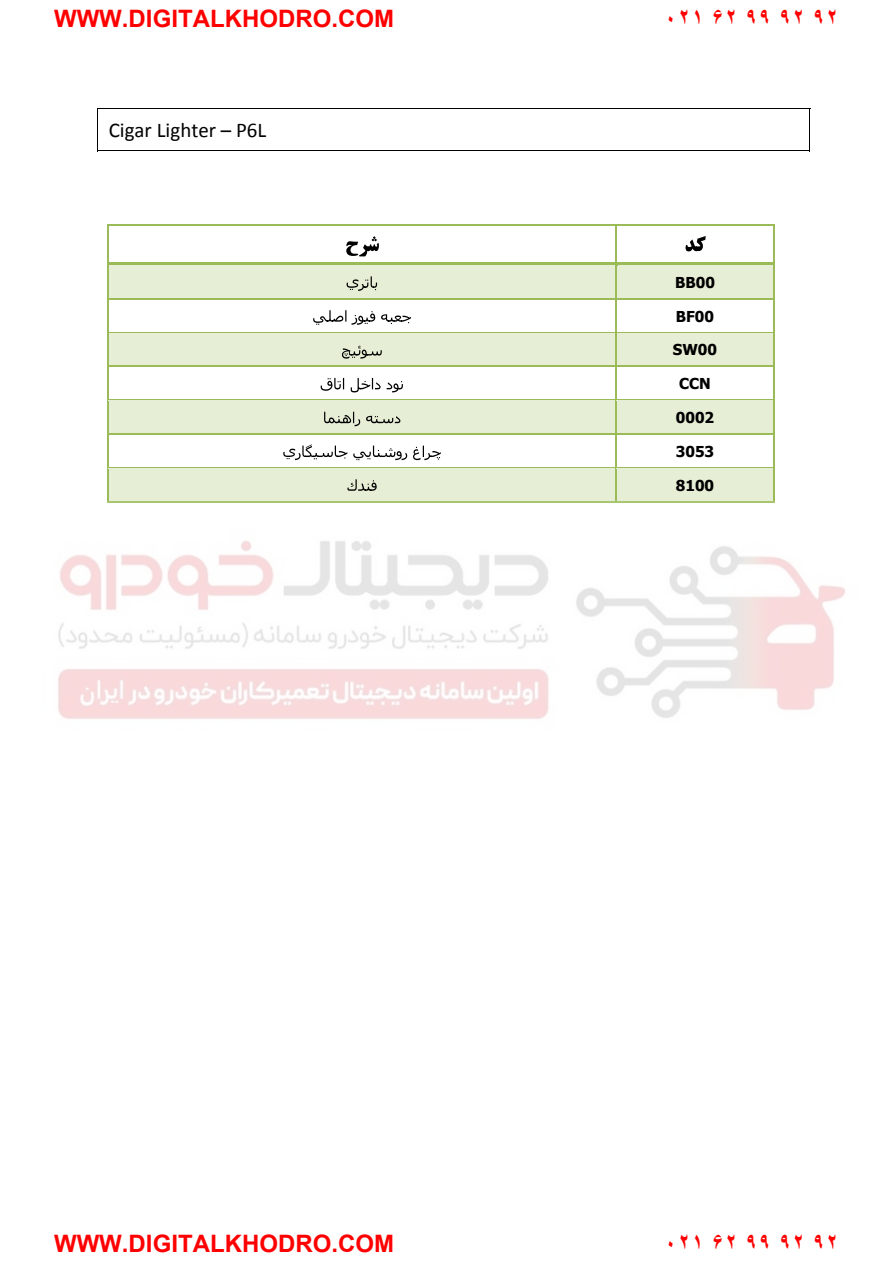
<style>
.page{position:relative;width:893px;height:1263px;background:#fff}
.page>*{position:absolute;margin:0;border:0;box-sizing:border-box;transform-origin:0 0}
.t1{font:700 24px "Arial";color:#f00}
.t2{font:21px "Calibri";color:#000}
.t3{font:700 15px "Tahoma";color:#000}
</style>
<div class="page">
<hr style="left:97px;top:108px;width:713px;height:1px;background:#000">
<hr style="left:97px;top:109px;width:1px;height:42px;background:#000">
<hr style="left:97px;top:151px;width:542px;height:1px;background:#000">
<hr style="left:640px;top:151px;width:169px;height:1px;background:#000">
<hr style="left:809px;top:109px;width:1px;height:42px;background:#000">
<svg style="left:685px;top:236px;width:21px;height:15px"></svg>
<svg style="left:346px;top:236px;width:33px;height:20px"></svg>
<hr style="left:107px;top:224px;width:508px;height:1px;background:#9bbb59">
<hr style="left:616px;top:224px;width:157px;height:1px;background:#9bbb59">
<hr style="left:107px;top:225px;width:2px;height:37px;background:#9bbb59">
<hr style="left:615px;top:225px;width:1px;height:37px;background:#9bbb59">
<hr style="left:773px;top:225px;width:2px;height:37px;background:#9bbb59">
<div style="left:616px;top:266px;width:157px;height:32px;background:#e6eed5"></div>
<div style="left:109px;top:266px;width:506px;height:32px;background:#e6eed5"></div>
<svg style="left:347px;top:276px;width:30px;height:15px"></svg>
<svg style="left:109px;top:262px;width:506px;height:4px;background:#adc778"></svg>
<svg style="left:615px;top:262px;width:158px;height:4px"></svg>
<hr style="left:107px;top:266px;width:2px;height:32px;background:#9bbb59">
<hr style="left:615px;top:266px;width:1px;height:32px;background:#9bbb59">
<hr style="left:773px;top:266px;width:2px;height:32px;background:#9bbb59">
<svg style="left:381px;top:314px;width:30px;height:10px"></svg>
<svg style="left:313px;top:310px;width:62px;height:15px"></svg>
<hr style="left:109px;top:298px;width:506px;height:2px;background:#9bbb59">
<hr style="left:616px;top:298px;width:157px;height:2px;background:#9bbb59">
<hr style="left:107px;top:300px;width:2px;height:32px;background:#9bbb59">
<hr style="left:615px;top:300px;width:1px;height:32px;background:#9bbb59">
<hr style="left:773px;top:300px;width:2px;height:32px;background:#9bbb59">
<div style="left:616px;top:333px;width:157px;height:33px;background:#e6eed5"></div>
<div style="left:109px;top:333px;width:506px;height:33px;background:#e6eed5"></div>
<svg style="left:342px;top:346px;width:40px;height:13px"></svg>
<hr style="left:109px;top:332px;width:506px;height:1px;background:#9bbb59">
<hr style="left:616px;top:332px;width:157px;height:1px;background:#9bbb59">
<hr style="left:107px;top:333px;width:2px;height:33px;background:#9bbb59">
<hr style="left:615px;top:333px;width:1px;height:33px;background:#9bbb59">
<hr style="left:773px;top:333px;width:2px;height:33px;background:#9bbb59">
<svg style="left:387px;top:381px;width:16px;height:11px"></svg>
<svg style="left:351px;top:378px;width:30px;height:14px"></svg>
<svg style="left:321px;top:378px;width:23px;height:13px"></svg>
<hr style="left:109px;top:366px;width:506px;height:1px;background:#9bbb59">
<hr style="left:616px;top:366px;width:157px;height:1px;background:#9bbb59">
<hr style="left:107px;top:367px;width:2px;height:33px;background:#9bbb59">
<hr style="left:615px;top:367px;width:1px;height:33px;background:#9bbb59">
<hr style="left:773px;top:367px;width:2px;height:33px;background:#9bbb59">
<div style="left:616px;top:401px;width:157px;height:32px;background:#e6eed5"></div>
<div style="left:109px;top:401px;width:506px;height:32px;background:#e6eed5"></div>
<svg style="left:324px;top:412px;width:36px;height:14px"></svg>
<svg style="left:366px;top:416px;width:34px;height:7px"></svg>
<hr style="left:109px;top:400px;width:506px;height:1px;background:#9bbb59">
<hr style="left:616px;top:400px;width:157px;height:1px;background:#9bbb59">
<hr style="left:107px;top:401px;width:2px;height:32px;background:#9bbb59">
<hr style="left:615px;top:401px;width:1px;height:32px;background:#9bbb59">
<hr style="left:773px;top:401px;width:2px;height:32px;background:#9bbb59">
<svg style="left:413px;top:446px;width:28px;height:14px"></svg>
<svg style="left:353px;top:446px;width:54px;height:14px"></svg>
<svg style="left:283px;top:444px;width:64px;height:16px"></svg>
<hr style="left:109px;top:433px;width:506px;height:2px;background:#9bbb59">
<hr style="left:616px;top:433px;width:157px;height:2px;background:#9bbb59">
<hr style="left:107px;top:435px;width:2px;height:32px;background:#9bbb59">
<hr style="left:615px;top:435px;width:1px;height:32px;background:#9bbb59">
<hr style="left:773px;top:435px;width:2px;height:32px;background:#9bbb59">
<div style="left:616px;top:469px;width:157px;height:32px;background:#e6eed5"></div>
<div style="left:109px;top:469px;width:506px;height:32px;background:#e6eed5"></div>
<svg style="left:347px;top:479px;width:30px;height:12px"></svg>
<hr style="left:109px;top:467px;width:506px;height:2px;background:#9bbb59">
<hr style="left:616px;top:467px;width:157px;height:2px;background:#9bbb59">
<hr style="left:107px;top:469px;width:2px;height:33px;background:#9bbb59">
<hr style="left:615px;top:469px;width:1px;height:33px;background:#9bbb59">
<hr style="left:773px;top:469px;width:2px;height:33px;background:#9bbb59">
<img style="left:58px;top:501px;width:787px;height:218px">
<p class="t1" style="left:54px;top:2px;width:341px">WWW.DIGITALKHODRO.COM</p>
<p class="t1" style="left:664px;top:2px;width:176px">۰۲۱ ۶۲ ۹۹ ۹۲ ۹۲</p>
<p class="t2" style="left:109px;top:117px;width:159px">Cigar Lighter – P6L</p>
<p class="t3" style="left:675px;top:272px;width:41px">BB00</p>
<p class="t3" style="left:676px;top:306px;width:40px">BF00</p>
<p class="t3" style="left:673px;top:340px;width:46px">SW00</p>
<p class="t3" style="left:679px;top:373px;width:33px">CCN</p>
<p class="t3" style="left:676px;top:407px;width:40px">0002</p>
<p class="t3" style="left:676px;top:441px;width:40px">3053</p>
<p class="t3" style="left:676px;top:475px;width:40px">8100</p>
<p class="t1" style="left:54px;top:1227px;width:341px">WWW.DIGITALKHODRO.COM</p>
<p class="t1" style="left:664px;top:1227px;width:176px">۰۲۱ ۶۲ ۹۹ ۹۲ ۹۲</p>
</div>
